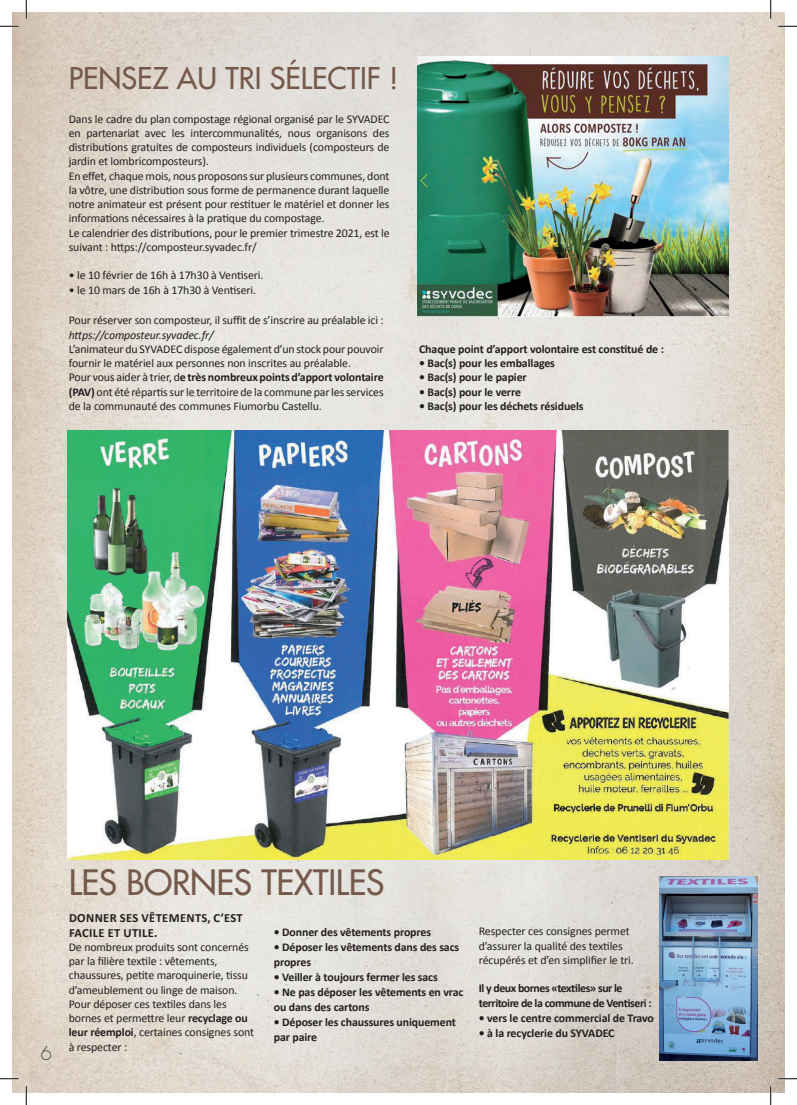
<style>
.page{position:relative;width:797px;height:1105px;background:#fff}
.page>*{position:absolute;margin:0;border:0;box-sizing:border-box;transform-origin:0 0}
.t1{font:34px "Futura";letter-spacing:.165em;color:#755a4b}
.t2{font:29.25px "Futura";color:#755a4b}
.t3{font:300 18.75px "Futura";color:#4e4f50}
.t4{font:700 12.5px/15px "Calibri";letter-spacing:.03em;color:#231f20}
.t5{font:11.88px/14.2px "Calibri";letter-spacing:-.01em;color:#231f20}
.t6{font:700 11.88px/15px "Calibri";letter-spacing:-.01em;color:#231f20}
.t7{font:italic 11.88px "Calibri";letter-spacing:-.01em;color:#231f20}
.s1{font-weight:700}
</style>
<div class="page">
<img style="left:12px;top:12px;width:773px;height:1081px">
<img style="left:417px;top:56px;width:311px;height:261px">
<img style="left:67px;top:430px;width:661px;height:429px">
<img style="left:659px;top:877px;width:98px;height:183px">
<svg style="left:0;top:25px;width:19px;height:2px"></svg>
<svg style="left:778px;top:25px;width:19px;height:2px"></svg>
<svg style="left:0;top:1078px;width:19px;height:1px"></svg>
<svg style="left:778px;top:1078px;width:19px;height:1px"></svg>
<svg style="left:25px;top:0;width:2px;height:19px"></svg>
<svg style="left:25px;top:1086px;width:2px;height:19px"></svg>
<svg style="left:770px;top:0;width:1px;height:19px"></svg>
<svg style="left:770px;top:1086px;width:1px;height:19px"></svg>
<h2 class="t2" style="left:69px;top:59px;width:33px">PENSEZ</h2>
<h2 class="t2" style="left:177px;top:59px;width:223px">AU TRI SÉ LECTIF !</h2>
<p class="t5" style="left:69px;top:112px;width:322px">Dans le cadre du plan compostage régional organisé par le SYVADEC en partenariat avec les intercommunalités, nous organisons des distributions gratuites de composteurs individuels (composteurs de jardin et lombricomposteurs).<br>En effet, chaque mois, nous proposons sur plusieurs communes, dont la vôtre, une distribution sous forme de permanence durant laquelle notre animateur est présent pour restituer le matériel et donner les informations nécessaires à la pratique du compostage.<br>Le calendrier des distributions, pour le premier trimestre 2021, est le suivant : https://composteur.syvadec.fr/</p>
<p class="t5" style="left:69px;top:268px;width:196px">• le 10 février de 16h à 17h30 à Ventiseri.</p>
<p class="t5" style="left:69px;top:283px;width:189px">• le 10 mars de 16h à 17h30 à Ventiseri.</p>
<p class="t5" style="left:69px;top:313px;width:316px">Pour réserver son composteur, il suffit de s’inscrire au préalable ici :</p>
<p class="t7" style="left:69px;top:327px;width:146px">https://composteur.syvadec.fr/</p>
<p class="t5" style="left:69px;top:342px;width:316px">L’animateur du SYVADEC dispose également d’un stock pour pouvoir fournir le matériel aux personnes non inscrites au préalable.<br>Pour vous aider à trier, d<span class="s1">e très nombreux points d’apport volontaire (PAV)</span> ont été répartis sur le territoire de la commune par les services de la communauté des communes Fiumorbu Castellu.</p>
<p class="t6" style="left:419px;top:341px;width:246px">Chaque point d’apport volontaire est constitué de :</p>
<p class="t6" style="left:419px;top:355px;width:137px">• Bac(s) pour les emballages</p>
<p class="t6" style="left:419px;top:369px;width:109px">• Bac(s) pour le papier</p>
<p class="t6" style="left:419px;top:384px;width:103px">• Bac(s) pour le verre</p>
<p class="t6" style="left:419px;top:398px;width:166px">• Bac(s) pour les déchets résiduels</p>
<h3 class="t3" style="left:40px;top:1041px;width:13px">6</h3>
<h1 class="t1" style="left:69px;top:860px;width:317px">LES BORNES TEXTILES</h1>
<p class="t4" style="left:69px;top:909px;width:175px">Donner ses vêtements, c’est facile et utile.</p>
<p class="t5" style="left:69px;top:940px;width:187px">De nombreux produits sont concernés par la filière textile : vêtements, chaussures, petite maroquinerie, tissu d’ameublement ou linge de maison.<br>Pour déposer ces textiles dans les bornes et permettre leur <span class="s1">recyclage ou leur réemploi</span>, certaines consignes sont à respecter :</p>
<p class="t6" style="left:274px;top:924px;width:159px">• Donner des vêtements propres</p>
<p class="t6" style="left:274px;top:939px;width:187px">• Déposer les vêtements dans des sacs propres</p>
<p class="t6" style="left:274px;top:969px;width:165px">• Veiller à toujours fermer les sacs</p>
<p class="t6" style="left:274px;top:984px;width:191px">• Ne pas déposer les vêtements en vrac ou dans des cartons</p>
<p class="t6" style="left:274px;top:1014px;width:184px">• Déposer les chaussures uniquement par paire</p>
<p class="t5" style="left:479px;top:924px;width:156px">Respecter ces consignes permet d’assurer la qualité des textiles récupérés et d’en simplifier le tri.</p>
<p class="t6" style="left:479px;top:981px;width:174px;line-height:14.2px">Il y deux bornes «textiles» sur le territoire de la commune de Ventiseri :</p>
<p class="t6" style="left:479px;top:1010px;width:176px">• vers le centre commercial de Travo</p>
<p class="t6" style="left:479px;top:1025px;width:111px">• à la recyclerie du SYVADEC</p>
</div>
